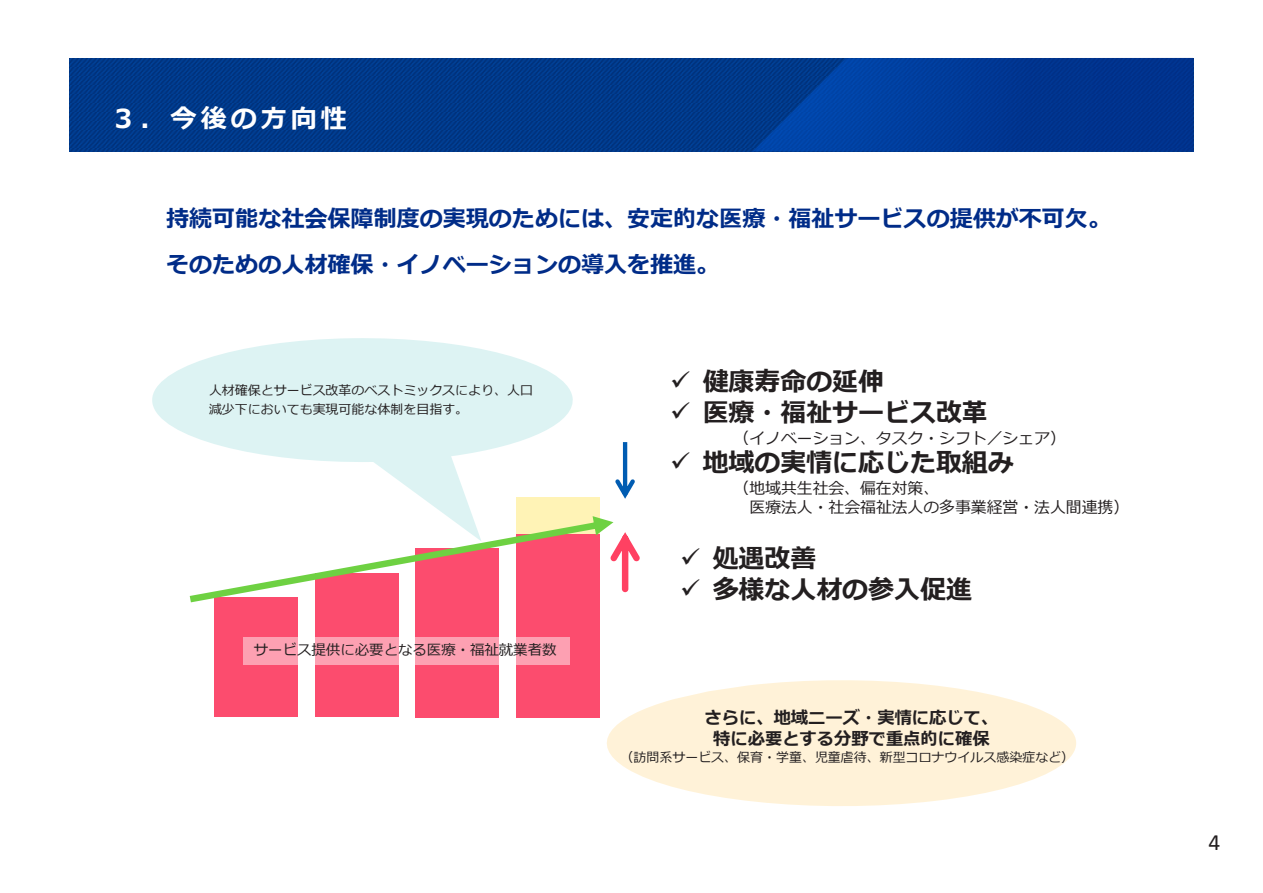
<style>
.page{position:relative;width:1263px;height:893px;background:#fff}
.page>*{position:absolute;margin:0;border:0;box-sizing:border-box;transform-origin:0 0}
.t1{font:700 26.1px "Meiryo";letter-spacing:.15em;color:#fff}
.t2{font:700 25.95px "Meiryo";color:#231f20}
.t3{font:23.4px "Calibri";color:#231f20}
.t4{font:700 23.1px/46px "Meiryo";color:#002c88}
.t5{font:700 17.25px/20.7px "Meiryo";color:#231f20;text-align:center}
.t6{font:15.9px "Meiryo";color:#231f20}
.t7{font:15.75px "Meiryo";color:#231f20}
.t8{font:14.4px "Meiryo";color:#231f20}
.t9{font:12.9px/19px "Meiryo";color:#231f20}
</style>
<div class="page">
<div style="left:70px;top:58px;width:1123px;height:94px;background:linear-gradient(to bottom,#003989,#003989)"></div>
<svg style="left:752px;top:58px;width:441px;height:94px;background:#003994"></svg>
<svg style="left:588px;top:672px;width:488px;height:134px;fill:#fff2d8"></svg>
<svg style="left:152px;top:338px;width:425px;height:178px;fill:#ddf3f3"></svg>
<div style="left:516px;top:498px;width:83px;height:92px;background:#fff3b6"></div>
<div style="left:215px;top:597px;width:83px;height:120px;background:#fc4c6e"></div>
<div style="left:316px;top:573px;width:83px;height:144px;background:#fc4c6e"></div>
<div style="left:416px;top:548px;width:83px;height:169px;background:#fc4c6e"></div>
<div style="left:516px;top:534px;width:83px;height:183px;background:#fc4c6e"></div>
<svg style="left:615px;top:442px;width:20px;height:57px"></svg>
<div style="left:243px;top:637px;width:327px;height:28px;background:#fff;opacity:.47"></div>
<svg style="left:190px;top:516px;width:450px;height:86px"></svg>
<h1 class="t1" style="left:111px;top:101px;width:238px">３．今後の方向性</h1>
<h3 class="t4" style="left:166px;top:197px;width:946px">持続可能な社会保障制度の実現のためには、安定的な医療・福祉サービスの提供が不可欠。そのための人材確保・イノベーションの導入を推進。</h3>
<p class="t9" style="left:209px;top:381px;width:326px">人材確保とサービス改革のベストミックスにより、人口減少下においても実現可能な体制を目指す。</p>
<p class="t8" style="left:254px;top:640px;width:304px">サービス提供に必要となる医療・福祉就業者数</p>
<h2 class="t2" style="left:670px;top:363px;width:215px">✓ 健康寿命の延伸</h2>
<h2 class="t2" style="left:670px;top:394px;width:319px">✓ 医療・福祉サービス改革</h2>
<p class="t7" style="left:734px;top:427px;width:334px">（イノベーション、タスク・シフト／シェア）</p>
<h2 class="t2" style="left:670px;top:444px;width:345px">✓ 地域の実情に応じた取組み</h2>
<p class="t7" style="left:734px;top:477px;width:207px">（地域共生社会、偏在対策、</p>
<p class="t6" style="left:749px;top:496px;width:381px">医療法人・社会福祉法人の多事業経営・法人間連携）</p>
<h2 class="t2" style="left:680px;top:540px;width:138px">✓ 処遇改善</h2>
<h2 class="t2" style="left:680px;top:571px;width:293px">✓ 多様な人材の参入促進</h2>
<h3 class="t5" style="left:704px;top:708px;width:295px">さらに、地域ニーズ・実情に応じて、特に必要とする分野で重点的に確保</h3>
<p class="t9" style="left:621px;top:748px;width:455px">（訪問系サービス、保育・学童、児童虐待、新型コロナウイルス感染症など）</p>
<h3 class="t3" style="left:1208px;top:826px;width:13px">4</h3>
</div>
